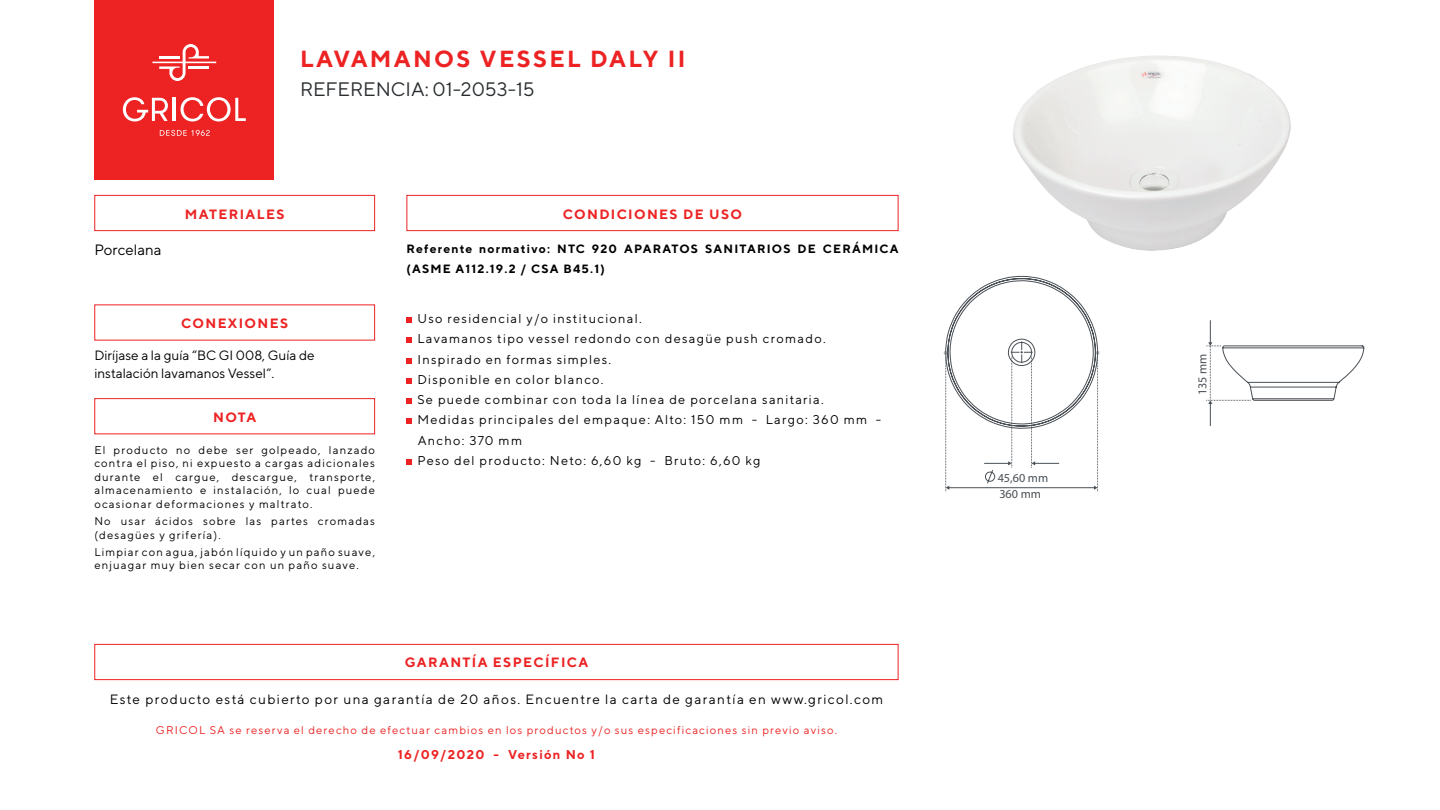
<style>
.page{position:relative;width:1440px;height:810px;background:#fff}
.page>*{position:absolute;margin:0;border:0;box-sizing:border-box;transform-origin:0 0}
.t1{font:700 23.25px "TT Norms";letter-spacing:.1em;color:#ed2223}
.t2{font:19.5px "TT Norms";color:#292d2f}
.t3{font:15px "TT Norms";color:#000001}
.t4{font:13.5px "TT Norms";letter-spacing:.1em;color:#000001}
.t5{font:700 13.5px "TT Norms";letter-spacing:.1em;color:#ed2223}
.t6{font:13.5px/18px "TT Norms";color:#000001}
.t7{font:12.75px/20.2px "TT Norms";letter-spacing:.1em;color:#000001}
.t8{font:700 12.75px "TT Norms";letter-spacing:.1em;color:#ed2223}
.t9{font:500 12.23px/16.5px "GT Walsheim";color:#4a5055}
.t10{font:700 12px/20.2px "TT Norms";letter-spacing:.1em;color:#000001}
.t11{font:11.25px/13.5px "TT Norms";letter-spacing:.1em;color:#000001}
.t12{font:11.25px "TT Norms";letter-spacing:.1em;color:#ed2323}
</style>
<div class="page">
<div style="left:94px;top:0;width:180px;height:180px;background:#ed2323"></div>
<svg style="left:152px;top:44px;width:64px;height:37px"></svg>
<svg style="left:123px;top:97px;width:45px;height:24px"></svg>
<hr style="left:173px;top:98px;width:3px;height:23px;background:#fff">
<svg style="left:181px;top:97px;width:65px;height:24px"></svg>
<svg style="left:160px;top:130px;width:50px;height:6px"></svg>
<div style="left:94px;top:195px;width:281px;height:36px;border:1px solid #ed2223"></div>
<div style="left:94px;top:644px;width:804px;height:36px;border:1px solid #ed2223"></div>
<div style="left:406px;top:195px;width:492px;height:36px;border:1px solid #ed2223"></div>
<div style="left:94px;top:398px;width:281px;height:36px;border:1px solid #ed2223"></div>
<svg style="left:943px;top:276px;width:157px;height:216px"></svg>
<svg style="left:1206px;top:320px;width:158px;height:106px"></svg>
<img style="left:1013px;top:55px;width:278px;height:196px">
<svg style="left:406px;top:317px;width:6px;height:6px"></svg>
<svg style="left:406px;top:338px;width:6px;height:5px"></svg>
<svg style="left:406px;top:358px;width:6px;height:6px"></svg>
<svg style="left:406px;top:378px;width:6px;height:6px"></svg>
<svg style="left:406px;top:398px;width:6px;height:6px"></svg>
<svg style="left:406px;top:419px;width:6px;height:5px"></svg>
<svg style="left:406px;top:459px;width:6px;height:6px"></svg>
<h1 class="t1" style="left:300px;top:44px;width:387px">LAVAMANOS VESSEL DALY II</h1>
<h2 class="t2" style="left:300px;top:78px;width:236px">REFERENCIA: 01-2053-15</h2>
<h3 class="t3" style="left:94px;top:240px;width:69px">Porcelana</h3>
<p class="t5" style="left:185px;top:206px;width:101px">MATERIALES</p>
<p class="t5" style="left:563px;top:206px;width:181px">CONDICIONES DE USO</p>
<p class="t10" style="left:406px;top:238px;width:494px">Referente normativo: NTC 920 APARATOS SANITARIOS DE CERÁMICA (ASME A112.19.2 / CSA B45.1)</p>
<p class="t5" style="left:181px;top:315px;width:108px">CONEXIONES</p>
<p class="t6" style="left:94px;top:346px;width:222px">Diríjase a la guía “BC GI 008, Guía de instalación lavamanos Vessel”.</p>
<p class="t5" style="left:213px;top:409px;width:44px">NOTA</p>
<p class="t11" style="left:94px;top:443px;width:282px;text-align:justify">El producto no debe ser golpeado, lanzado contra el piso, ni expuesto a cargas adicionales durante el cargue, descargue, transporte, almacenamiento e instalación, lo cual puede ocasionar deformaciones y maltrato.</p>
<p class="t11" style="left:94px;top:514px;width:282px">No usar ácidos sobre las partes cromadas (desagües y grifería).</p>
<p class="t11" style="left:94px;top:545px;width:282px">Limpiar con agua, jabón líquido y un paño suave, enjuagar muy bien secar con un paño suave.</p>
<p class="t7" style="left:417px;top:308px;width:465px">Uso residencial y/o institucional.<br>Lavamanos tipo vessel redondo con desagüe push cromado.<br>Inspirado en formas simples.<br>Disponible en color blanco.<br>Se puede combinar con toda la línea de porcelana sanitaria.<br>Medidas principales del empaque: Alto: 150 mm - Largo: 360 mm - Ancho: 370 mm<br>Peso del producto: Neto: 6,60 kg - Bruto: 6,60 kg</p>
<p class="t5" style="left:405px;top:654px;width:185px">GARANTÍA ESPECÍFICA</p>
<p class="t4" style="left:110px;top:691px;width:775px">Este producto está cubierto por una garantía de 20 años. Encuentre la carta de garantía en www.gricol.com</p>
<p class="t12" style="left:156px;top:723px;width:683px">GRICOL SA se reserva el derecho de efectuar cambios en los productos y/o sus especificaciones sin previo aviso.</p>
<p class="t8" style="left:398px;top:747px;width:199px">16/09/2020 - Versión No 1</p>
<p class="t9" style="left:998px;top:469px;width:52px">45,60 mm<br>360 mm</p>
<p class="t9" style="left:1194px;top:395px;width:43px;rotate:-90deg">135 mm</p>
</div>
